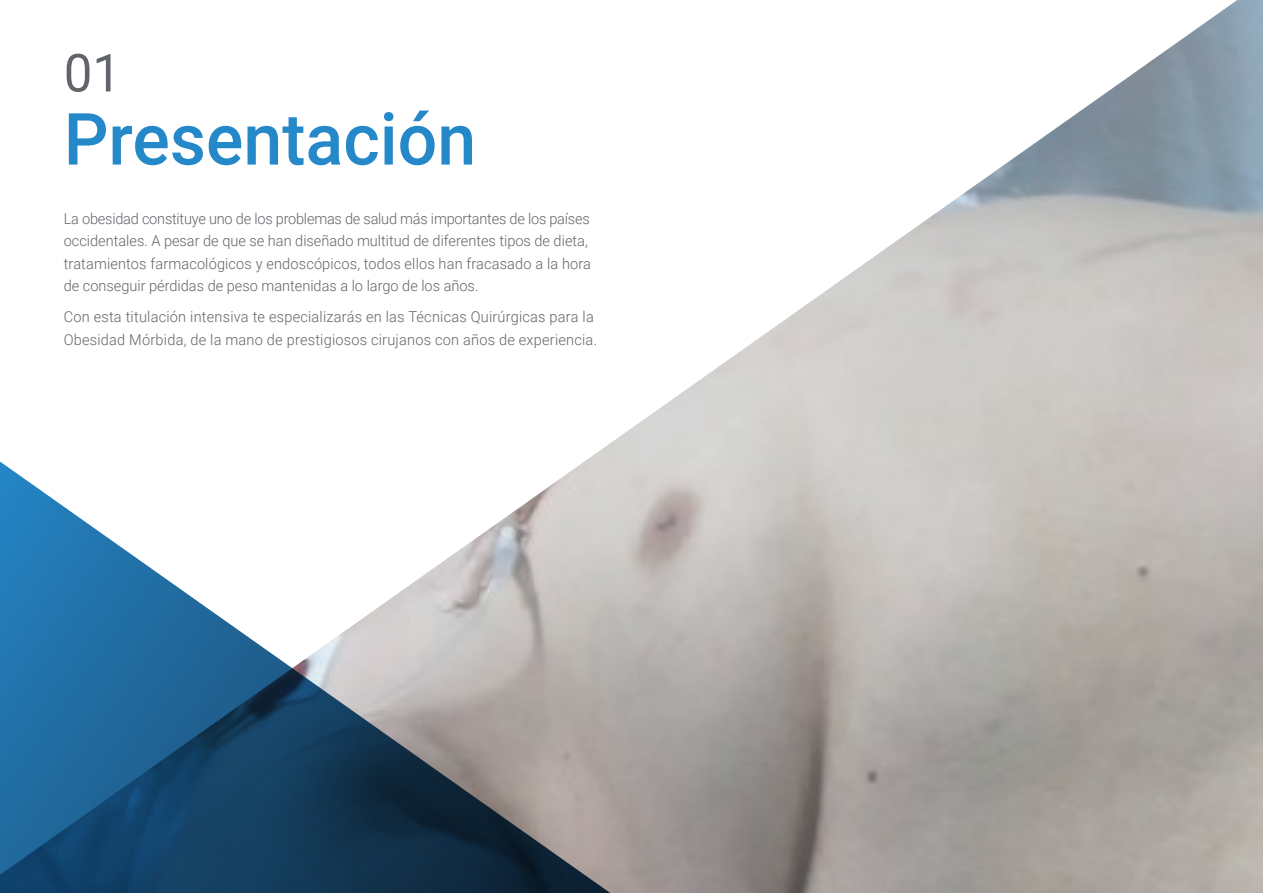
<style>
.page{position:relative;width:1263px;height:893px;background:#fff}
.page>*{position:absolute;margin:0;border:0;box-sizing:border-box;transform-origin:0 0}
.t1{font:500 72px "Roboto";color:#2488c9}
.t2{font:52.5px "Roboto";color:#61646a}
.t3{font:300 15px/22.5px "Roboto";letter-spacing:.01em;color:#61646a}
</style>
<div class="page">
<img style="left:607px;top:0;width:656px;height:893px">
<svg style="left:0;top:446px;width:640px;height:447px"></svg>
<h2 class="t2" style="left:64px;top:36px;width:59px">01</h2>
<h1 class="t1" style="left:64px;top:89px;width:414px">Presentación</h1>
<p class="t3" style="left:64px;top:207px;width:529px">La obesidad constituye uno de los problemas de salud más importantes de los países occidentales. A pesar de que se han diseñado multitud de diferentes tipos de dieta, tratamientos farmacológicos y endoscópicos, todos ellos han fracasado a la hora de conseguir pérdidas de peso mantenidas a lo largo de los años.</p>
<p class="t3" style="left:64px;top:305px;width:535px">Con esta titulación intensiva te especializarás en las Técnicas Quirúrgicas para la<br>Obesidad Mórbida, de la mano de prestigiosos cirujanos con años de experiencia.</p>
</div>
